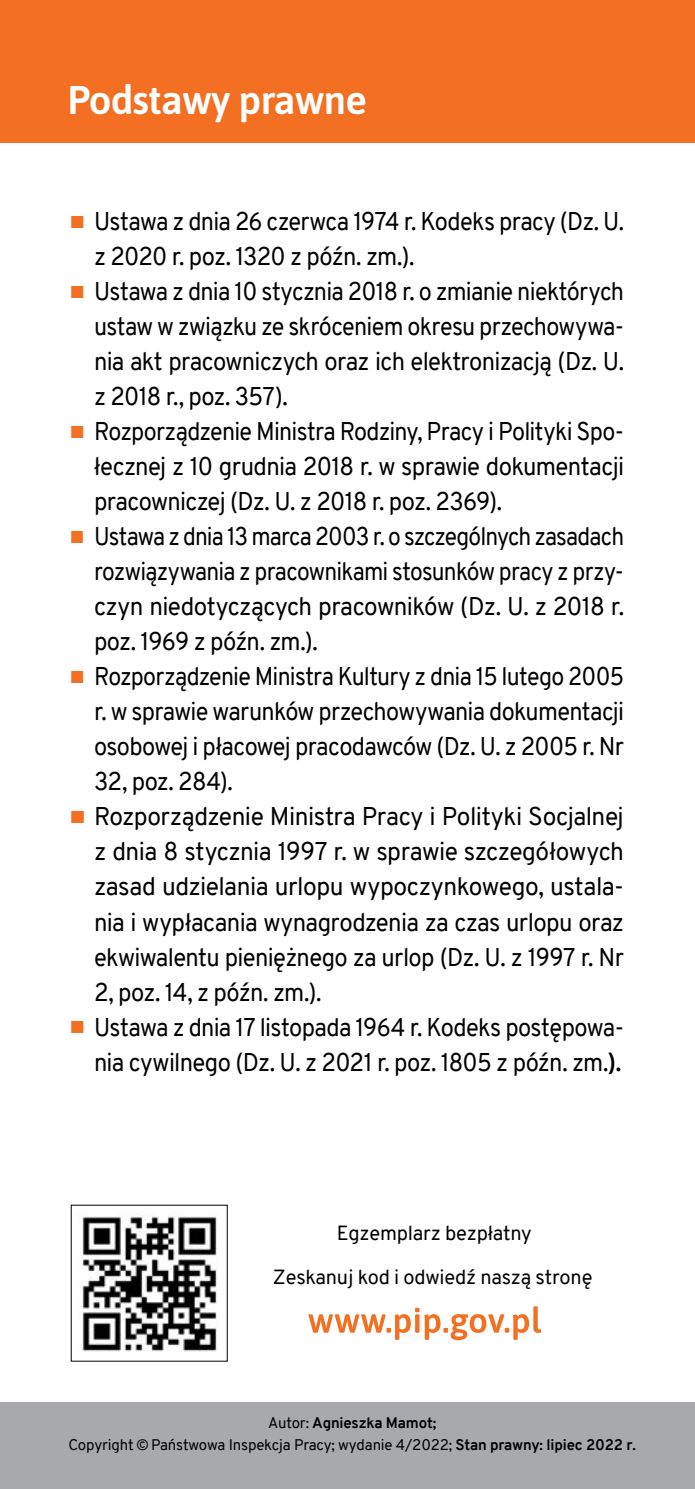
<style>
.page{position:relative;width:695px;height:1489px;background:#fff}
.page>*{position:absolute;margin:0;border:0;box-sizing:border-box;transform-origin:0 0}
.t1{font:600 40px "Asap";letter-spacing:-.02em;color:#fff}
.t2{font:25px/35px "Overpass";letter-spacing:-.03em;color:#000;scale:.94 1}
.t3{font:25px/35px "Overpass";letter-spacing:-.03em;color:#000;text-align:justify}
.t4{font:25px/35px "Overpass";letter-spacing:-.03em;color:#000;text-align:justify;scale:.91 1}
.t5{font:25px/35px "Overpass";letter-spacing:-.03em;color:#000;text-align:justify;scale:.92 1}
.t6{font:25px/35px "Overpass";letter-spacing:-.03em;color:#000;text-align:justify;scale:.93 1}
.t7{font:20px/44px "Overpass";letter-spacing:-.01em;color:#000;text-align:center}
.t8{font:15px/22.5px "Overpass";letter-spacing:-.01em;color:#000;text-align:center}
.s1{color:#f36f21}
.s2{font-weight:700}
</style>
<div class="page">
<div style="left:0;top:0;width:694px;height:142px;background:#f36f21"></div>
<div style="left:0;top:1402px;width:694px;height:86px;background:#a7a9ac"></div>
<svg style="left:308px;top:1306px;width:233px;height:33px"></svg>
<img style="left:78px;top:1212px;width:140px;height:140px">
<h1 class="t1" style="left:68px;top:72px;width:301px">Podstawy prawne</h1>
<p class="t2" style="left:94px;top:204px;width:565px;text-indent:-23px"><span class="s1">■</span> Ustawa z dnia 26 czerwca 1974 r. Kodeks pracy (Dz. U. z 2020 r. poz. 1320 z późn. zm.).</p>
<p class="t2" style="left:94px;top:274px;width:565px;text-align:justify;text-indent:-23px"><span class="s1">■</span> Ustawa z dnia 10 stycznia 2018 r. o zmianie niektórych ustaw w związku ze skróceniem okresu przechowywa&shy;nia akt pracowniczych oraz ich elektronizacją (Dz. U. z 2018 r., poz. 357).</p>
<p class="t6" style="left:94px;top:414px;width:571px;text-indent:-23px"><span class="s1">■</span> Rozporządzenie Ministra Rodziny, Pracy i Polityki Spo&shy;łecznej z 10 grudnia 2018 r. w sprawie dokumentacji pracowniczej (Dz. U. z 2018 r. poz. 2369).</p>
<p class="t4" style="left:94px;top:519px;width:584px;text-indent:-23px"><span class="s1">■</span> Ustawa z dnia 13 marca 2003 r. o szczególnych zasadach rozwiązywania z pracownikami stosunków pracy z przy&shy;czyn niedotyczących pracowników (Dz. U. z 2018 r. poz. 1969 z późn. zm.).</p>
<p class="t5" style="left:94px;top:659px;width:577px;text-indent:-23px"><span class="s1">■</span> Rozporządzenie Ministra Kultury z dnia 15 lutego 2005 r. w sprawie warunków przechowywania dokumentacji osobowej i płacowej pracodawców (Dz. U. z 2005 r. Nr 32, poz. 284).</p>
<p class="t3" style="left:94px;top:799px;width:531px;text-indent:-23px"><span class="s1">■</span> Rozporządzenie Ministra Pracy i Polityki Socjalnej z dnia 8 stycznia 1997 r. w sprawie szczegółowych zasad udzielania urlopu wypoczynkowego, ustala&shy;nia i wypłacania wynagrodzenia za czas urlopu oraz ekwiwalentu pieniężnego za urlop (Dz. U. z 1997 r. Nr 2, poz. 14, z późn. zm.).</p>
<p class="t2" style="left:71px;top:1009px;width:590px;text-align:right"><span class="s1">■</span> Ustawa z dnia 17 listopada 1964 r. Kodeks postępowa&shy;nia cywilnego (Dz. U. z 2021 r. poz. 1805 z późn. zm.<span class="s2">).</span></p>
<p class="t7" style="left:273px;top:1211px;width:321px">Egzemplarz bezpłatny<br>Zeskanuj kod i odwiedź naszą stronę</p>
<p class="t8" style="left:68px;top:1411px;width:569px">Autor: <span class="s2">Agnieszka Mamot;<br></span>Copyright © Państwowa Inspekcja Pracy; wydanie 4/2022; <span class="s2">Stan prawny: lipiec 2022 r.</span></p>
</div>
